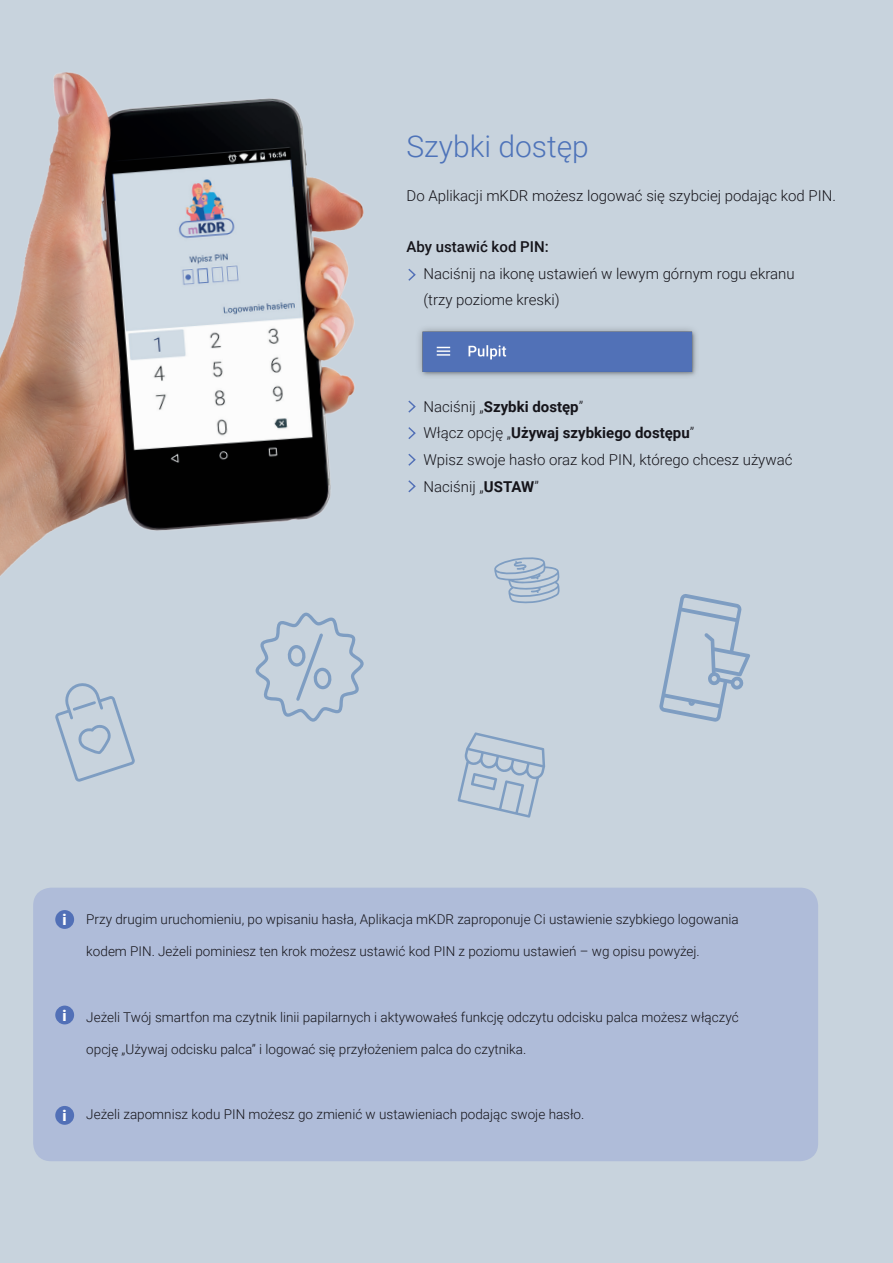
<style>
.page{position:relative;width:893px;height:1263px;background:#c8d3dd}
.page>*{position:absolute;margin:0;border:0;box-sizing:border-box;transform-origin:0 0}
.t1{font:300 30px "Roboto";color:#4e73b9}
.t2{font:300 15px/26.7px "Roboto";color:#15141a}
.t3{font:500 15px "Roboto";color:#15141a}
.t4{font:900 15px "Roboto";color:#fff}
.t5{font:300 13.5px "Roboto";color:#15141a}
.s1{font-weight:700}
</style>
<div class="page">
<img style="left:0;top:72px;width:364px;height:504px">
<svg style="left:408px;top:268px;width:8px;height:13px"></svg>
<svg style="left:408px;top:400px;width:8px;height:13px"></svg>
<svg style="left:408px;top:427px;width:8px;height:12px"></svg>
<svg style="left:408px;top:453px;width:8px;height:13px"></svg>
<svg style="left:408px;top:480px;width:8px;height:13px"></svg>
<img style="left:419px;top:328px;width:277px;height:48px">
<div style="left:33px;top:888px;width:785px;height:273px;background:#afbcd9;border-radius:18px"></div>
<div style="left:55px;top:910px;width:19px;height:19px;background:#5270b7;border-radius:50%"></div>
<div style="left:55px;top:1005px;width:19px;height:19px;background:#5270b7;border-radius:50%"></div>
<div style="left:55px;top:1106px;width:19px;height:19px;background:#5270b7;border-radius:50%"></div>
<svg style="left:659px;top:594px;width:91px;height:128px"></svg>
<svg style="left:255px;top:612px;width:109px;height:110px"></svg>
<svg style="left:55px;top:683px;width:80px;height:99px"></svg>
<svg style="left:457px;top:732px;width:88px;height:86px"></svg>
<svg style="left:494px;top:557px;width:66px;height:47px"></svg>
<h1 class="t1" style="left:406px;top:125px;width:184px">Szybki dostęp</h1>
<p class="t2" style="left:406px;top:182px;width:431px">Do Aplikacji mKDR możesz logować się szybciej podając kod PIN.</p>
<p class="t3" style="left:406px;top:236px;width:144px">Aby ustawić kod PIN:</p>
<p class="t2" style="left:423px;top:259px;width:373px">Naciśnij na ikonę ustawień w lewym górnym rogu ekranu (trzy poziome kreski)</p>
<p class="t2" style="left:423px;top:393px;width:370px">Naciśnij „<span class="s1">Szybki dostęp</span>”<br>Włącz opcję „<span class="s1">Używaj szybkiego dostępu</span>”<br>Wpisz swoje hasło oraz kod PIN, którego chcesz używać Naciśnij „<span class="s1">USTAW</span>”</p>
<p class="t4" style="left:62px;top:909px;width:6px">i</p>
<p class="t5" style="left:86px;top:909px;width:654px">Przy drugim uruchomieniu, po wpisaniu hasła, Aplikacja mKDR zaproponuje Ci ustawienie szybkiego logowania</p>
<p class="t5" style="left:86px;top:942px;width:615px">kodem PIN. Jeżeli pominiesz ten krok możesz ustawić kod PIN z poziomu ustawień – wg opisu powyżej.</p>
<p class="t4" style="left:62px;top:1005px;width:6px">i</p>
<p class="t5" style="left:86px;top:1007px;width:654px">Jeżeli Twój smartfon ma czytnik linii papilarnych i aktywowałeś funkcję odczytu odcisku palca możesz włączyć</p>
<p class="t5" style="left:86px;top:1040px;width:441px">opcję „Używaj odcisku palca” i logować się przyłożeniem palca do czytnika.</p>
<p class="t4" style="left:62px;top:1105px;width:6px">i</p>
<p class="t5" style="left:86px;top:1105px;width:500px">Jeżeli zapomnisz kodu PIN możesz go zmienić w ustawieniach podając swoje hasło.</p>
</div>
